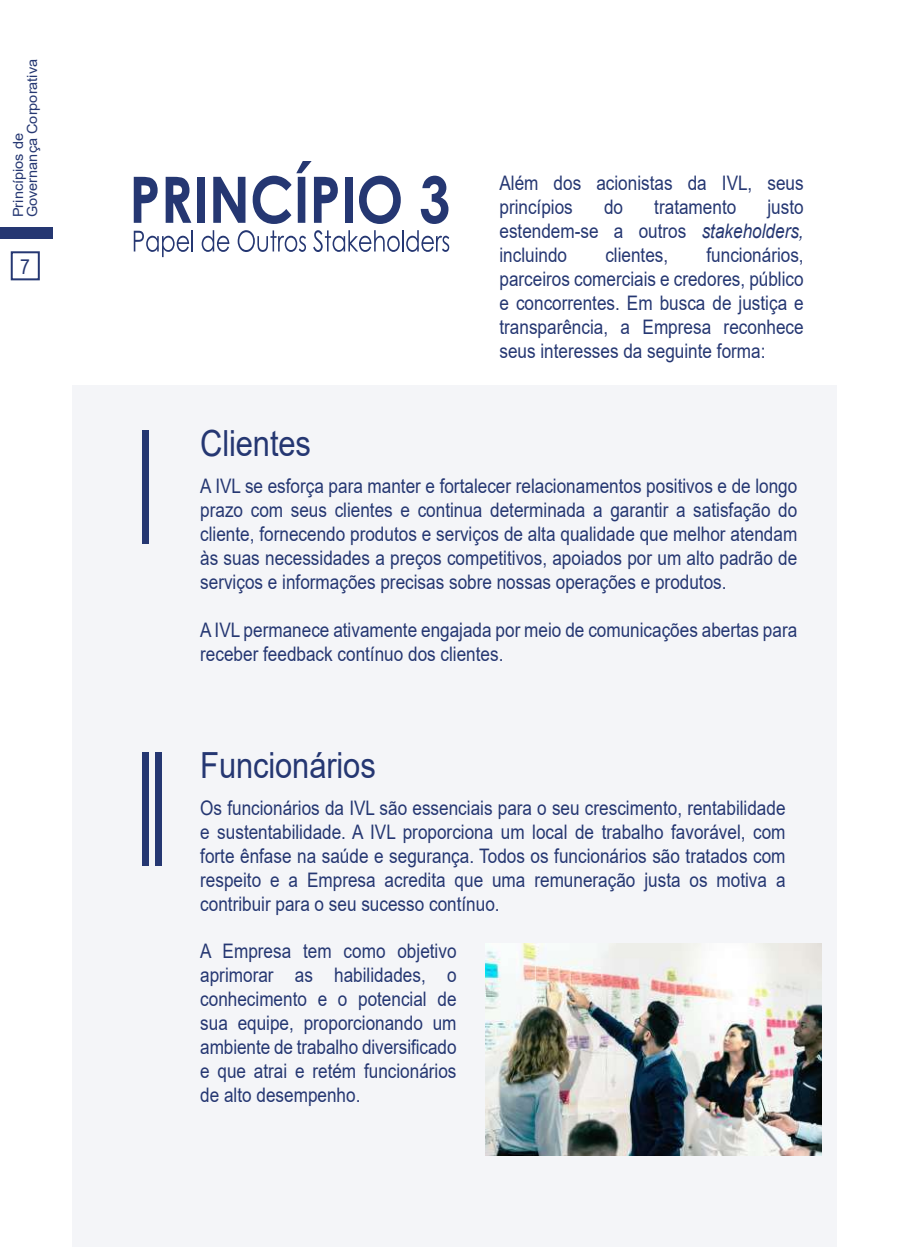
<style>
.page{position:relative;width:899px;height:1248px;background:#fff}
.page>*{position:absolute;margin:0;border:0;box-sizing:border-box;transform-origin:0 0}
.t1{font:36px "Arial";letter-spacing:-.005em;color:#253772;scale:.86 1}
.t2{font:20.8px "Arial Narrow";color:#253772;scale:1.04 1}
.t3{font:20px/24px "Arial";color:#253772;text-align:justify;scale:.86 1}
.t4{font:14px/14px "Arial";color:#253772;scale:1.04 1}
.s1{font-style:italic}
</style>
<div class="page">
<div style="left:72px;top:385px;width:764px;height:862px;background:#f4f5f8"></div>
<div style="left:142px;top:430px;width:6px;height:113px;background:#253772"></div>
<div style="left:142px;top:751px;width:6px;height:114px;background:#253772"></div>
<div style="left:155px;top:751px;width:7px;height:114px;background:#253772"></div>
<img style="left:486px;top:943px;width:335px;height:212px">
<svg style="left:134px;top:177px;width:24px;height:46px"></svg>
<svg style="left:166px;top:177px;width:25px;height:46px"></svg>
<div style="left:197px;top:177px;width:8px;height:46px;background:#253772"></div>
<svg style="left:213px;top:177px;width:32px;height:46px"></svg>
<svg style="left:253px;top:161px;width:85px;height:63px"></svg>
<div style="left:345px;top:177px;width:7px;height:46px;background:#253772"></div>
<svg style="left:359px;top:176px;width:42px;height:48px"></svg>
<svg style="left:421px;top:176px;width:27px;height:48px"></svg>
<svg style="left:134px;top:231px;width:55px;height:26px"></svg>
<hr style="left:191px;top:230px;width:2px;height:21px;background:#253772">
<svg style="left:202px;top:230px;width:27px;height:22px"></svg>
<svg style="left:238px;top:230px;width:68px;height:22px"></svg>
<svg style="left:313px;top:230px;width:87px;height:22px"></svg>
<hr style="left:402px;top:230px;width:2px;height:21px;background:#253772">
<svg style="left:406px;top:230px;width:43px;height:22px"></svg>
<div style="left:0;top:227px;width:53px;height:11px;background:#253772"></div>
<div style="left:11px;top:251px;width:29px;height:29px;border:2px solid #253772"></div>
<p class="t4" style="left:11px;top:217px;width:154px;rotate:-90deg">Princípios de<br>Governança Corporativa</p>
<p class="t2" style="left:20px;top:251px;width:11px">7</p>
<p class="t3" style="left:499px;top:171px;width:355px">Além dos acionistas da IVL, seus princípios</p>
<p class="t3" style="left:499px;top:195px;width:355px;text-indent:268px">justo estendem-se a outros <span class="s1">stakeholders, </span>incluindo</p>
<p class="t3" style="left:604px;top:195px;width:24px">do</p>
<p class="t3" style="left:654px;top:195px;width:97px">tratamento</p>
<p class="t3" style="left:499px;top:243px;width:355px;text-indent:207px">funcionários, parceiros comerciais e credores, público e concorrentes. Em busca de justiça e transparência, a Empresa reconhece seus interesses da seguinte forma:</p>
<p class="t3" style="left:605px;top:243px;width:75px">clientes,</p>
<h1 class="t1" style="left:200px;top:418px;width:130px">Clientes</h1>
<p class="t3" style="left:200px;top:473px;width:696px">A IVL se esforça para manter e fortalecer relacionamentos positivos e de longo prazo com seus clientes e continua determinada a garantir a satisfação do cliente, fornecendo produtos e serviços de alta qualidade que melhor atendam às suas necessidades a preços competitivos, apoiados por um alto padrão de serviços e informações precisas sobre nossas operações e produtos.</p>
<p class="t3" style="left:200px;top:617px;width:695px">A IVL permanece ativamente engajada por meio de comunicações abertas para receber feedback contínuo dos clientes.</p>
<h1 class="t1" style="left:200px;top:740px;width:206px">Funcionários</h1>
<p class="t3" style="left:200px;top:795px;width:682px">Os funcionários da IVL são essenciais para o seu crescimento, rentabilidade e sustentabilidade. A IVL proporciona um local de trabalho favorável, com forte ênfase na saúde e segurança. Todos os funcionários são tratados com respeito e a Empresa acredita que uma remuneração justa os motiva a contribuir para o seu sucesso contínuo.</p>
<p class="t3" style="left:200px;top:938px;width:299px">A Empresa tem como objetivo aprimorar as habilidades, o conhecimento e o potencial de sua equipe, proporcionando um ambiente de trabalho diversificado e que atrai e retém funcionários de alto desempenho.</p>
</div>
